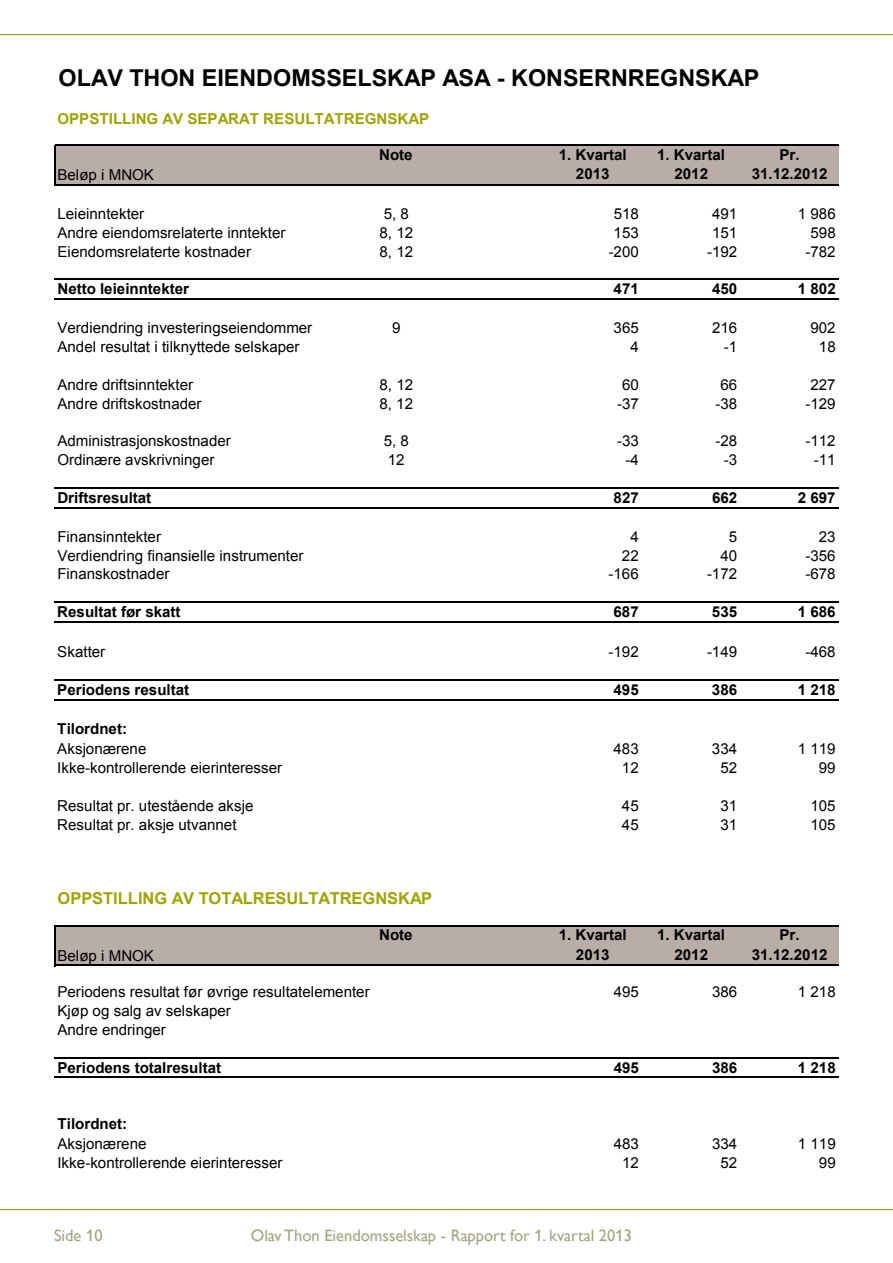
<style>
.page{position:relative;width:893px;height:1263px;background:#fff}
.page>*{position:absolute;margin:0;border:0;box-sizing:border-box;transform-origin:0 0}
.t1{font:700 23.25px "Arial";color:#000}
.t2{font:16.5px "Gill Alt One";color:#a4a380}
.t3{font:700 16.35px "Arial";letter-spacing:-.005em;color:#9fa400}
.t4{font:15px/19.8px "Arial";color:#000}
.t5{font:700 15px "Arial";color:#000}
.t6{font:700 15px "Arial";color:#9fa400}
.s1{font-weight:700}
</style>
<div class="page">
<hr style="left:0;top:34px;width:893px;height:1px;background:#90a01d">
<hr style="left:0;top:1209px;width:893px;height:1px;background:#90a01d">
<div style="left:55px;top:145px;width:784px;height:40px;background:#b8aea7"></div>
<div style="left:55px;top:925px;width:784px;height:40px;background:#b8aea7"></div>
<hr style="left:54px;top:145px;width:1px;height:41px;background:#000">
<hr style="left:54px;top:925px;width:1px;height:41px;background:#000">
<hr style="left:55px;top:145px;width:784px;height:1px;background:#000">
<hr style="left:55px;top:184px;width:784px;height:2px;background:#000">
<hr style="left:55px;top:279px;width:784px;height:1px;background:#000">
<hr style="left:55px;top:298px;width:784px;height:2px;background:#000">
<hr style="left:55px;top:487px;width:784px;height:2px;background:#000">
<hr style="left:55px;top:507px;width:784px;height:1px;background:#000">
<hr style="left:55px;top:601px;width:784px;height:2px;background:#000">
<hr style="left:55px;top:621px;width:784px;height:2px;background:#000">
<hr style="left:55px;top:679px;width:784px;height:1px;background:#000">
<hr style="left:55px;top:699px;width:784px;height:1px;background:#000">
<hr style="left:55px;top:925px;width:784px;height:1px;background:#000">
<hr style="left:55px;top:965px;width:784px;height:1px;background:#000">
<hr style="left:55px;top:1057px;width:784px;height:1px;background:#000">
<hr style="left:55px;top:1077px;width:784px;height:1px;background:#000">
<p class="t1" style="left:59px;top:62px;width:702px">OLAV THON EIENDOMSSELSKAP ASA - KONSERNREGNSKAP</p>
<p class="t6" style="left:57px;top:108px;width:373px">OPPSTILLING AV SEPARAT RESULTATREGNSKAP</p>
<p class="t5" style="left:379px;top:144px;width:35px">Note</p>
<p class="t5" style="left:559px;top:144px;width:69px">1. Kvartal</p>
<p class="t5" style="left:657px;top:144px;width:69px">1. Kvartal</p>
<p class="t5" style="left:779px;top:144px;width:22px">Pr.</p>
<p class="t4" style="left:57px;top:165px;width:98px">Beløp i MNOK</p>
<p class="t5" style="left:576px;top:164px;width:35px">2013</p>
<p class="t5" style="left:674px;top:164px;width:35px">2012</p>
<p class="t5" style="left:752px;top:164px;width:77px">31.12.2012</p>
<p class="t4" style="left:57px;top:204px;width:88px">Leieinntekter</p>
<p class="t4" style="left:384px;top:204px;width:27px">5, 8</p>
<p class="t4" style="left:614px;top:204px;width:27px">518</p>
<p class="t4" style="left:712px;top:204px;width:27px">491</p>
<p class="t4" style="left:798px;top:204px;width:39px">1 986</p>
<p class="t4" style="left:57px;top:223px;width:230px">Andre eiendomsrelaterte inntekter</p>
<p class="t4" style="left:379px;top:223px;width:35px">8, 12</p>
<p class="t4" style="left:614px;top:223px;width:27px">153</p>
<p class="t4" style="left:712px;top:223px;width:27px">151</p>
<p class="t4" style="left:810px;top:223px;width:27px">598</p>
<p class="t4" style="left:57px;top:242px;width:195px">Eiendomsrelaterte kostnader</p>
<p class="t4" style="left:379px;top:242px;width:35px">8, 12</p>
<p class="t4" style="left:609px;top:242px;width:32px">-200</p>
<p class="t4" style="left:707px;top:242px;width:32px">-192</p>
<p class="t4" style="left:805px;top:242px;width:32px">-782</p>
<p class="t5" style="left:57px;top:279px;width:133px">Netto leieinntekter</p>
<p class="t5" style="left:614px;top:279px;width:27px">471</p>
<p class="t5" style="left:712px;top:279px;width:27px">450</p>
<p class="t5" style="left:798px;top:279px;width:39px">1 802</p>
<p class="t4" style="left:57px;top:318px;width:256px">Verdiendring investeringseiendommer</p>
<p class="t4" style="left:392px;top:318px;width:10px">9</p>
<p class="t4" style="left:614px;top:318px;width:27px">365</p>
<p class="t4" style="left:712px;top:318px;width:27px">216</p>
<p class="t4" style="left:810px;top:318px;width:27px">902</p>
<p class="t4" style="left:57px;top:337px;width:244px">Andel resultat i tilknyttede selskaper</p>
<p class="t4" style="left:630px;top:337px;width:10px">4</p>
<p class="t4" style="left:724px;top:337px;width:15px">-1</p>
<p class="t4" style="left:819px;top:337px;width:18px">18</p>
<p class="t4" style="left:57px;top:375px;width:137px">Andre driftsinntekter</p>
<p class="t4" style="left:379px;top:375px;width:35px">8, 12</p>
<p class="t4" style="left:622px;top:375px;width:18px">60</p>
<p class="t4" style="left:720px;top:375px;width:18px">66</p>
<p class="t4" style="left:810px;top:375px;width:27px">227</p>
<p class="t4" style="left:57px;top:394px;width:146px">Andre driftskostnader</p>
<p class="t4" style="left:379px;top:394px;width:35px">8, 12</p>
<p class="t4" style="left:617px;top:394px;width:23px">-37</p>
<p class="t4" style="left:715px;top:394px;width:23px">-38</p>
<p class="t4" style="left:805px;top:394px;width:32px">-129</p>
<p class="t4" style="left:57px;top:431px;width:175px">Administrasjonskostnader</p>
<p class="t4" style="left:384px;top:431px;width:27px">5, 8</p>
<p class="t4" style="left:617px;top:431px;width:23px">-33</p>
<p class="t4" style="left:715px;top:431px;width:23px">-28</p>
<p class="t4" style="left:805px;top:431px;width:32px">-112</p>
<p class="t4" style="left:57px;top:450px;width:159px">Ordinære avskrivninger</p>
<p class="t4" style="left:388px;top:450px;width:18px">12</p>
<p class="t4" style="left:625px;top:450px;width:15px">-4</p>
<p class="t4" style="left:724px;top:450px;width:15px">-3</p>
<p class="t4" style="left:814px;top:450px;width:23px">-11</p>
<p class="t5" style="left:57px;top:488px;width:95px">Driftsresultat</p>
<p class="t5" style="left:614px;top:488px;width:27px">827</p>
<p class="t5" style="left:712px;top:488px;width:27px">662</p>
<p class="t5" style="left:798px;top:488px;width:39px">2 697</p>
<p class="t4" style="left:57px;top:527px;width:105px">Finansinntekter</p>
<p class="t4" style="left:630px;top:527px;width:10px">4</p>
<p class="t4" style="left:729px;top:527px;width:10px">5</p>
<p class="t4" style="left:819px;top:527px;width:18px">23</p>
<p class="t4" style="left:57px;top:545px;width:248px">Verdiendring finansielle instrumenter</p>
<p class="t4" style="left:622px;top:545px;width:18px">22</p>
<p class="t4" style="left:720px;top:545px;width:18px">40</p>
<p class="t4" style="left:805px;top:545px;width:32px">-356</p>
<p class="t4" style="left:57px;top:564px;width:114px">Finanskostnader</p>
<p class="t4" style="left:609px;top:564px;width:32px">-166</p>
<p class="t4" style="left:707px;top:564px;width:32px">-172</p>
<p class="t4" style="left:805px;top:564px;width:32px">-678</p>
<p class="t5" style="left:57px;top:602px;width:125px">Resultat før skatt</p>
<p class="t5" style="left:613px;top:602px;width:27px">687</p>
<p class="t5" style="left:712px;top:602px;width:27px">535</p>
<p class="t5" style="left:798px;top:602px;width:39px">1 686</p>
<p class="t4" style="left:57px;top:642px;width:50px">Skatter</p>
<p class="t4" style="left:609px;top:642px;width:32px">-192</p>
<p class="t4" style="left:707px;top:642px;width:32px">-149</p>
<p class="t4" style="left:805px;top:642px;width:32px">-468</p>
<p class="t5" style="left:57px;top:679px;width:133px">Periodens resultat</p>
<p class="t5" style="left:613px;top:679px;width:27px">495</p>
<p class="t5" style="left:712px;top:679px;width:27px">386</p>
<p class="t5" style="left:798px;top:679px;width:39px">1 218</p>
<p class="t4" style="left:57px;top:719px;width:91px"><span class="s1">Tilordnet:<br></span>Aksjonærene</p>
<p class="t4" style="left:613px;top:739px;width:27px">483</p>
<p class="t4" style="left:712px;top:739px;width:27px">334</p>
<p class="t4" style="left:798px;top:739px;width:39px">1 119</p>
<p class="t4" style="left:57px;top:758px;width:226px">Ikke-kontrollerende eierinteresser</p>
<p class="t4" style="left:622px;top:758px;width:18px">12</p>
<p class="t4" style="left:720px;top:758px;width:18px">52</p>
<p class="t4" style="left:819px;top:758px;width:18px">99</p>
<p class="t4" style="left:57px;top:796px;width:198px">Resultat pr. utestående aksje</p>
<p class="t4" style="left:622px;top:796px;width:18px">45</p>
<p class="t4" style="left:720px;top:796px;width:18px">31</p>
<p class="t4" style="left:810px;top:796px;width:27px">105</p>
<p class="t4" style="left:57px;top:815px;width:181px">Resultat pr. aksje utvannet</p>
<p class="t4" style="left:622px;top:815px;width:18px">45</p>
<p class="t4" style="left:720px;top:815px;width:18px">31</p>
<p class="t4" style="left:810px;top:815px;width:27px">105</p>
<p class="t3" style="left:58px;top:887px;width:376px">OPPSTILLING AV TOTALRESULTATREGNSKAP</p>
<p class="t5" style="left:379px;top:924px;width:35px">Note</p>
<p class="t5" style="left:559px;top:924px;width:69px">1. Kvartal</p>
<p class="t5" style="left:657px;top:924px;width:69px">1. Kvartal</p>
<p class="t5" style="left:779px;top:924px;width:22px">Pr.</p>
<p class="t4" style="left:57px;top:945px;width:98px">Beløp i MNOK</p>
<p class="t5" style="left:576px;top:944px;width:35px">2013</p>
<p class="t5" style="left:674px;top:944px;width:35px">2012</p>
<p class="t5" style="left:752px;top:944px;width:77px">31.12.2012</p>
<p class="t4" style="left:57px;top:982px;width:314px">Periodens resultat før øvrige resultatelementer</p>
<p class="t4" style="left:614px;top:982px;width:27px">495</p>
<p class="t4" style="left:712px;top:982px;width:27px">386</p>
<p class="t4" style="left:798px;top:982px;width:39px">1 218</p>
<p class="t4" style="left:57px;top:1001px;width:175px;line-height:18.9px">Kjøp og salg av selskaper<br>Andre endringer</p>
<p class="t5" style="left:57px;top:1057px;width:165px">Periodens totalresultat</p>
<p class="t5" style="left:614px;top:1057px;width:27px">495</p>
<p class="t5" style="left:712px;top:1057px;width:27px">386</p>
<p class="t5" style="left:798px;top:1057px;width:39px">1 218</p>
<p class="t4" style="left:57px;top:1114px;width:91px"><span class="s1">Tilordnet:<br></span>Aksjonærene</p>
<p class="t4" style="left:614px;top:1134px;width:27px">483</p>
<p class="t4" style="left:712px;top:1134px;width:27px">334</p>
<p class="t4" style="left:798px;top:1134px;width:39px">1 119</p>
<p class="t4" style="left:57px;top:1153px;width:226px">Ikke-kontrollerende eierinteresser</p>
<p class="t4" style="left:622px;top:1153px;width:18px">12</p>
<p class="t4" style="left:720px;top:1153px;width:18px">52</p>
<p class="t4" style="left:819px;top:1153px;width:18px">99</p>
<p class="t2" style="left:54px;top:1225px;width:50px">Side 10</p>
<p class="t2" style="left:251px;top:1225px;width:383px">Olav Thon Eiendomsselskap - Rapport for 1. kvartal 2013</p>
</div>
